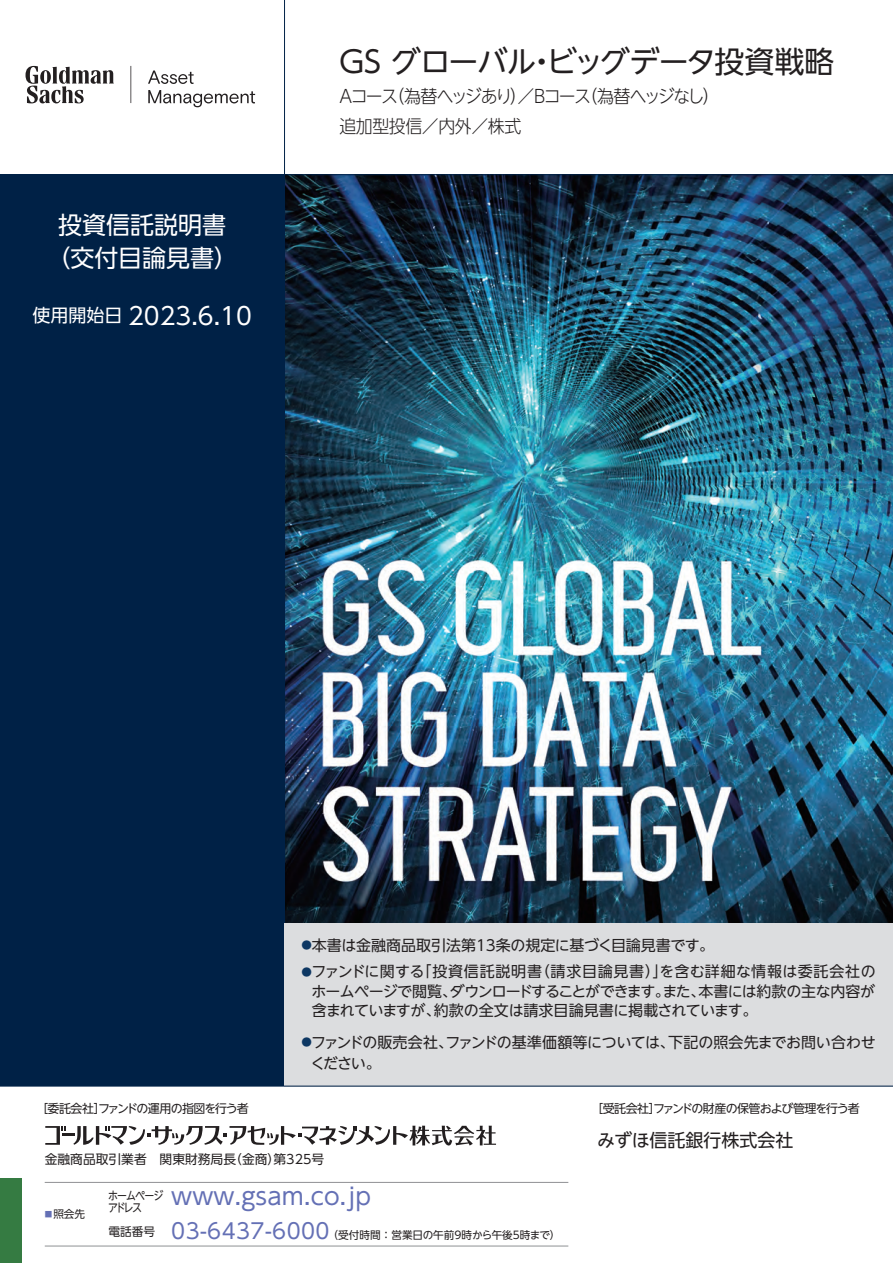
<style>
.page{position:relative;width:893px;height:1263px;background:#fff}
.page>*{position:absolute;margin:0;border:0;box-sizing:border-box;transform-origin:0 0}
.t1{font:30px "UD Shin Go NT Pro";letter-spacing:-.035em;color:#231f20}
.t2{font:24px/33px "UD Shin Go NT Pro";color:#fff;text-align:center}
.t3{font:23.4px "UD Shin Go NT Pro";letter-spacing:.01em;color:#6470b5}
.t4{font:300 18px/30px "UD Shin Go NT Pro";letter-spacing:-.075em;color:#231f20;scale:.94 1}
.t5{font:18px "UD Shin Go NT Pro";color:#231f20}
.t6{font:15px/19.5px "UD Shin Go NT Pro";letter-spacing:-.015em;color:#231f20;text-align:justify}
.t7{font:12.75px "UD Shin Go NT Pro";color:#231f20}
.t8{font:12px "UD Shin Go NT Pro";letter-spacing:-.065em;color:#231f20}
.t9{font:11.7px "UD Shin Go NT Pro";letter-spacing:-.075em;color:#231f20;scale:.85 1}
.t10{font:11.7px "UD Shin Go NT Pro";letter-spacing:-.075em;color:#231f20}
.t11{font:10.65px "UD Shin Go NT Pro";color:#231f20}
.s1{font-size:18px}
.s2{font-size:10.5px;color:#0d3763}
.s3{font-size:21.3px;color:#6470b5}
.s4{font-family:"UD Shin Go NT Pro De";font-weight:700;font-size:7.5px;color:#6470b5}
</style>
<div class="page">
<svg style="left:26px;top:66px;width:229px;height:41px"></svg>
<img style="left:285px;top:175px;width:608px;height:747px">
<div style="left:0;top:174px;width:285px;height:912px;background:#002146"></div>
<hr style="left:284px;top:0;width:1px;height:1063px;background:#002146">
<hr style="left:0;top:174px;width:893px;height:1px;background:#002146">
<div style="left:284px;top:922px;width:609px;height:164px;background:#dcdddf"></div>
<hr style="left:0;top:1086px;width:893px;height:1px;background:#002146">
<div style="left:0;top:1178px;width:21px;height:85px;background:#357b42"></div>
<hr style="left:45px;top:1182px;width:523px;height:1px;background:#8f9194">
<hr style="left:45px;top:1246px;width:523px;height:1px;background:#8f9194">
<svg style="left:45px;top:1126px;width:451px;height:19px"></svg>
<h2 class="t2" style="left:46px;top:207px;width:193px">投資信託説明書（交付目論見書）</h2>
<h2 class="t2" style="left:33px;top:298px;width:221px"><span class="s1">使用開始日</span> 2023.6.10</h2>
<h1 class="t1" style="left:337px;top:38px;width:499px">ＧＳ グローバル・ビッグデータ投資戦略</h1>
<p class="t4" style="left:339px;top:80px;width:406px">Aコース（為替ヘッジあり）／Bコース（為替ヘッジなし）追加型投信／内外／株式</p>
<p class="t8" style="left:36px;top:1099px;width:214px">［委託会社］ファンドの運用の指図を行う者</p>
<p class="t6" style="left:301px;top:935px;width:414px"><span class="s2">●</span>本書は金融商品取引法第13条の規定に基づく目論見書です。</p>
<p class="t6" style="left:311px;top:961px;width:566px;text-indent:-10px"><span class="s2">●</span>ファンドに関する「投資信託説明書（請求目論見書）」を含む詳細な情報は委託会社のホームページで閲覧、ダウンロードすることができます。また、本書には約款の主な内容が含まれていますが、約款の全文は請求目論見書に掲載されています。</p>
<p class="t6" style="left:310px;top:1031px;width:567px;line-height:21.3px;text-indent:-9px"><span class="s2">●</span>ファンドの販売会社、ファンドの基準価額等については、下記の照会先までお問い合わせください。</p>
<p class="t8" style="left:591px;top:1099px;width:270px">［受託会社］ファンドの財産の保管および管理を行う者</p>
<p class="t5" style="left:597px;top:1125px;width:198px">みずほ信託銀行株式会社</p>
<p class="t7" style="left:45px;top:1149px;width:281px">金融商品取引業者　関東財務局長（金商）第325号</p>
<p class="t9" style="left:108px;top:1186px;width:66px">ホームページ</p>
<h3 class="t3" style="left:108px;top:1177px;width:264px"><sub>アドレス</sub> www.gsam.co.jp</h3>
<p class="t11" style="left:171px;top:1226px;width:391px"><span class="s3">03-6437-6000</span>（受付時間：営業日の午前9時から午後5時まで）</p>
<p class="t11" style="left:45px;top:1205px;width:42px"><span class="s4">■</span>照会先</p>
<p class="t10" style="left:108px;top:1221px;width:48px">電話番号</p>
</div>
